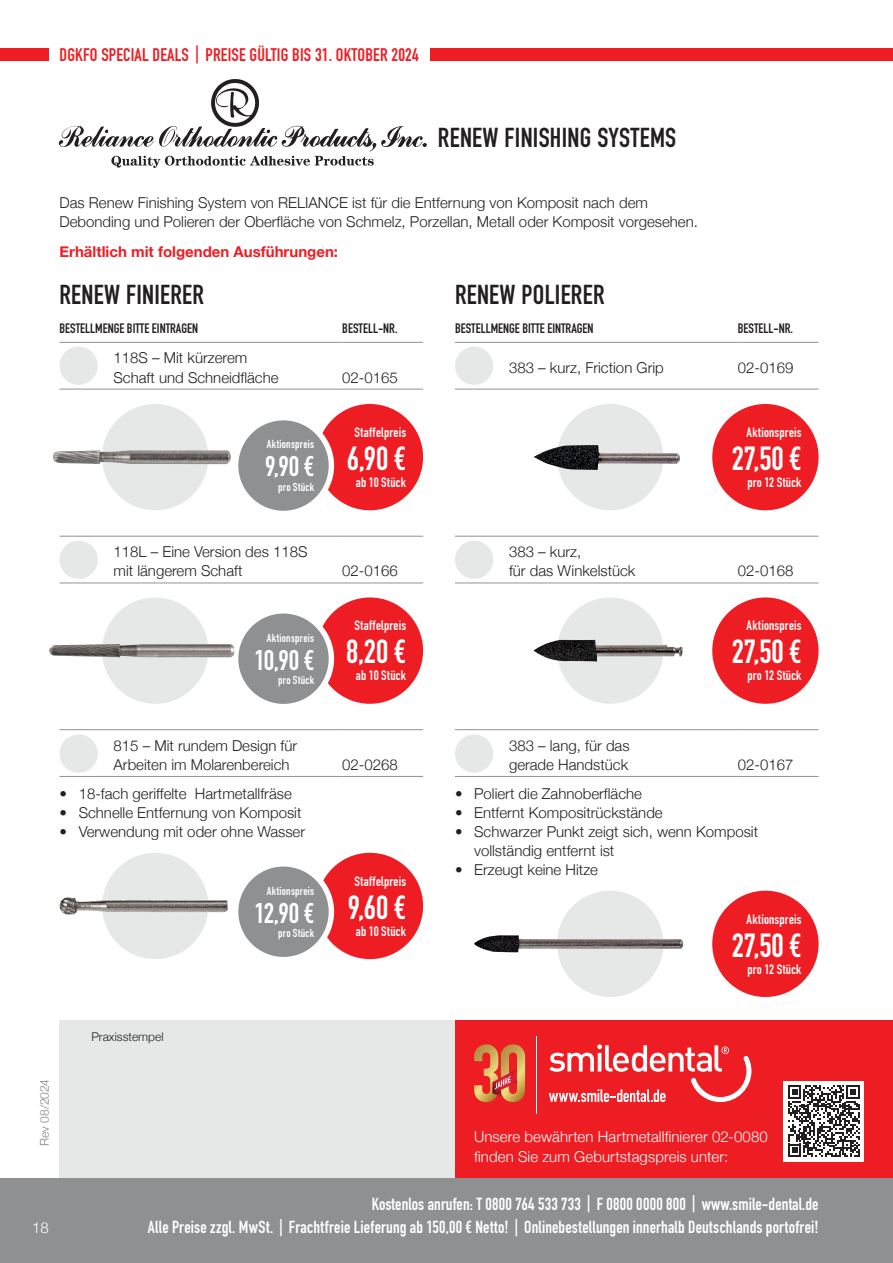
<style>
.page{position:relative;width:893px;height:1263px;background:#fff}
.page>*{position:absolute;margin:0;border:0;box-sizing:border-box;transform-origin:0 0}
.t1{font:700 33px "DIN Condensed";letter-spacing:-.005em;color:#fff}
.t2{font:700 28.05px "DIN Condensed";letter-spacing:-.005em;color:#fff}
.t3{font:700 27px "DIN Condensed";letter-spacing:.01em;color:#231f20}
.t4{font:700 18px "DIN Condensed";letter-spacing:.01em;color:#ee1d23}
.t5{font:700 17.25px/23.4px "DIN Condensed";letter-spacing:.005em;color:#fff;text-align:right}
.t6{font:300 15px/19.2px "Helvetica Neue";color:#231f20}
.t7{font:300 15px/19.2px "Helvetica Neue";letter-spacing:.005em;color:#fff}
.t8{font:700 15px "Helvetica Neue";color:#ee1d23}
.t9{font:700 13.5px "DIN Condensed";letter-spacing:.015em;color:#fff}
.t10{font:700 13.5px "DIN Condensed";color:#231f20}
.t11{font:300 12px "Helvetica Neue";color:#231f20}
.t12{font:300 12px "Helvetica Neue";color:#808285}
.t13{font:700 11.55px "DIN Condensed";letter-spacing:.02em;color:#fff}
</style>
<div class="page">
<div style="left:60px;top:1020px;width:395px;height:243px;background:#e5e8e7"></div>
<div style="left:0;top:1178px;width:893px;height:85px;background:#8e9092"></div>
<div style="left:0;top:48px;width:893px;height:13px;background:#ee1d23"></div>
<div style="left:49px;top:35px;width:380px;height:30px;background:#fff"></div>
<hr style="left:60px;top:342px;width:282px;height:1px;background:#8f9194">
<hr style="left:342px;top:342px;width:81px;height:1px;background:#8f9194">
<hr style="left:60px;top:389px;width:282px;height:1px;background:#8f9194">
<hr style="left:342px;top:389px;width:81px;height:1px;background:#8f9194">
<hr style="left:455px;top:342px;width:283px;height:1px;background:#8f9194">
<hr style="left:738px;top:342px;width:81px;height:1px;background:#8f9194">
<hr style="left:455px;top:389px;width:283px;height:1px;background:#8f9194">
<hr style="left:738px;top:389px;width:81px;height:1px;background:#8f9194">
<hr style="left:60px;top:729px;width:282px;height:1px;background:#8f9194">
<hr style="left:342px;top:729px;width:81px;height:1px;background:#8f9194">
<hr style="left:60px;top:776px;width:282px;height:1px;background:#8f9194">
<hr style="left:342px;top:776px;width:81px;height:1px;background:#8f9194">
<hr style="left:455px;top:729px;width:283px;height:1px;background:#8f9194">
<hr style="left:738px;top:729px;width:81px;height:1px;background:#8f9194">
<hr style="left:455px;top:776px;width:283px;height:1px;background:#8f9194">
<hr style="left:738px;top:776px;width:81px;height:1px;background:#8f9194">
<hr style="left:60px;top:536px;width:282px;height:1px;background:#8f9194">
<hr style="left:342px;top:536px;width:81px;height:1px;background:#8f9194">
<hr style="left:60px;top:583px;width:282px;height:1px;background:#8f9194">
<hr style="left:342px;top:583px;width:81px;height:1px;background:#8f9194">
<hr style="left:455px;top:536px;width:283px;height:1px;background:#8f9194">
<hr style="left:738px;top:536px;width:81px;height:1px;background:#8f9194">
<hr style="left:455px;top:583px;width:283px;height:1px;background:#8f9194">
<hr style="left:738px;top:583px;width:81px;height:1px;background:#8f9194">
<div style="left:60px;top:347px;width:38px;height:38px;background:#e5e8e7;border-radius:50%"></div>
<div style="left:455px;top:347px;width:38px;height:38px;background:#e5e8e7;border-radius:50%"></div>
<div style="left:60px;top:734px;width:38px;height:39px;background:#e5e8e7;border-radius:50%"></div>
<div style="left:455px;top:734px;width:38px;height:39px;background:#e5e8e7;border-radius:50%"></div>
<div style="left:60px;top:541px;width:38px;height:38px;background:#e5e8e7;border-radius:50%"></div>
<div style="left:455px;top:541px;width:38px;height:38px;background:#e5e8e7;border-radius:50%"></div>
<div style="left:317px;top:597px;width:106px;height:107px;background:#ee1d23;border-radius:50%"></div>
<div style="left:317px;top:404px;width:106px;height:106px;background:#ee1d23;border-radius:50%"></div>
<div style="left:236px;top:418px;width:95px;height:95px;background:#8e9092;border-radius:50%"></div>
<div style="left:233px;top:415px;width:101px;height:101px;border:5px solid #fff;border-radius:50%"></div>
<div style="left:236px;top:611px;width:95px;height:96px;background:#8e9092;border-radius:50%"></div>
<div style="left:233px;top:608px;width:101px;height:101px;border:5px solid #fff;border-radius:50%"></div>
<div style="left:317px;top:853px;width:106px;height:106px;background:#ee1d23;border-radius:50%"></div>
<div style="left:236px;top:864px;width:95px;height:96px;background:#8e9092;border-radius:50%"></div>
<div style="left:233px;top:861px;width:101px;height:101px;border:5px solid #fff;border-radius:50%"></div>
<img style="left:58px;top:79px;width:369px;height:89px">
<div style="left:102px;top:404px;width:106px;height:106px;background:#e5e8e7;border-radius:50%"></div>
<div style="left:557px;top:404px;width:106px;height:106px;background:#e5e8e7;border-radius:50%"></div>
<div style="left:712px;top:404px;width:107px;height:106px;background:#ee1d23;border-radius:50%"></div>
<div style="left:102px;top:597px;width:106px;height:107px;background:#e5e8e7;border-radius:50%"></div>
<div style="left:557px;top:597px;width:106px;height:107px;background:#e5e8e7;border-radius:50%"></div>
<div style="left:102px;top:853px;width:106px;height:106px;background:#e5e8e7;border-radius:50%"></div>
<div style="left:557px;top:891px;width:106px;height:106px;background:#e5e8e7;border-radius:50%"></div>
<div style="left:712px;top:597px;width:107px;height:107px;background:#ee1d23;border-radius:50%"></div>
<div style="left:712px;top:891px;width:107px;height:106px;background:#ee1d23;border-radius:50%"></div>
<img style="left:49px;top:644px;width:185px;height:13px">
<img style="left:59px;top:897px;width:169px;height:17px">
<img style="left:534px;top:445px;width:146px;height:25px">
<img style="left:534px;top:640px;width:149px;height:22px">
<img style="left:474px;top:935px;width:209px;height:17px">
<div style="left:455px;top:1020px;width:438px;height:158px;background:#ee1d23"></div>
<div style="left:783px;top:1081px;width:81px;height:80px;background:#fff"></div>
<svg style="left:788px;top:1085px;width:72px;height:72px"></svg>
<svg style="left:474px;top:1044px;width:51px;height:58px"></svg>
<svg style="left:549px;top:1044px;width:202px;height:58px"></svg>
<hr style="left:536px;top:1036px;width:1px;height:77px;background:#fff">
<img style="left:53px;top:450px;width:178px;height:14px">
<p class="t4" style="left:60px;top:42px;width:361px">DGKFO SPECIAL DEALS | PREISE GÜLTIG BIS 31. OKTOBER 2024</p>
<h3 class="t3" style="left:438px;top:119px;width:240px">RENEW FINISHING SYSTEMS</h3>
<p class="t6" style="left:60px;top:192px;width:640px">Das Renew Finishing System von RELIANCE ist für die Entfernung von Komposit nach dem<br>Debonding und Polieren der Oberfläche von Schmelz, Porzellan, Metall oder Komposit vorgesehen.</p>
<p class="t8" style="left:60px;top:240px;width:280px">Erhältlich mit folgenden Ausführungen:</p>
<h3 class="t3" style="left:60px;top:276px;width:146px">RENEW FINIERER</h3>
<h3 class="t3" style="left:455px;top:276px;width:151px">RENEW POLIERER</h3>
<p class="t10" style="left:60px;top:319px;width:140px">BESTELLMENGE BITTE EINTRAGEN</p>
<p class="t10" style="left:342px;top:319px;width:57px">BESTELL-NR.</p>
<p class="t6" style="left:114px;top:347px;width:167px">118S – Mit kürzerem<br>Schaft und Schneidfläche</p>
<p class="t6" style="left:342px;top:366px;width:57px">02-0165</p>
<p class="t13" style="left:267px;top:437px;width:49px">Aktionspreis</p>
<h2 class="t2" style="left:265px;top:448px;width:51px">9,90 €</h2>
<p class="t13" style="left:278px;top:479px;width:37px">pro Stück</p>
<p class="t6" style="left:114px;top:541px;width:195px">118L – Eine Version des 118S mit längerem Schaft</p>
<p class="t13" style="left:267px;top:630px;width:49px">Aktionspreis</p>
<h2 class="t2" style="left:254px;top:641px;width:61px">10,90 €</h2>
<p class="t13" style="left:278px;top:672px;width:37px">pro Stück</p>
<p class="t6" style="left:114px;top:735px;width:185px">815 – Mit rundem Design für<br>Arbeiten im Molarenbereich</p>
<p class="t6" style="left:60px;top:783px;width:234px">• 18-fach geriffelte Hartmetallfräse</p>
<p class="t6" style="left:60px;top:802px;width:243px">• Schnelle Entfernung von Komposit</p>
<p class="t6" style="left:60px;top:821px;width:247px">• Verwendung mit oder ohne Wasser</p>
<p class="t13" style="left:267px;top:883px;width:49px">Aktionspreis</p>
<h2 class="t2" style="left:254px;top:894px;width:61px">12,90 €</h2>
<p class="t13" style="left:278px;top:925px;width:37px">pro Stück</p>
<p class="t9" style="left:354px;top:423px;width:53px">Staffelpreis</p>
<h1 class="t1" style="left:347px;top:436px;width:61px">6,90 €</h1>
<p class="t9" style="left:356px;top:473px;width:52px">ab 10 Stück</p>
<p class="t6" style="left:342px;top:560px;width:57px">02-0166</p>
<p class="t9" style="left:354px;top:617px;width:53px">Staffelpreis</p>
<h1 class="t1" style="left:346px;top:630px;width:61px">8,20 €</h1>
<p class="t9" style="left:356px;top:667px;width:52px">ab 10 Stück</p>
<p class="t6" style="left:342px;top:754px;width:57px">02-0268</p>
<p class="t9" style="left:354px;top:872px;width:53px">Staffelpreis</p>
<h1 class="t1" style="left:348px;top:885px;width:60px">9,60 €</h1>
<p class="t9" style="left:356px;top:922px;width:52px">ab 10 Stück</p>
<p class="t10" style="left:455px;top:319px;width:140px">BESTELLMENGE BITTE EINTRAGEN</p>
<p class="t10" style="left:738px;top:319px;width:57px">BESTELL-NR.</p>
<p class="t6" style="left:509px;top:357px;width:156px">383 – kurz, Friction Grip</p>
<p class="t6" style="left:738px;top:357px;width:57px">02-0169</p>
<p class="t6" style="left:509px;top:541px;width:128px">383 – kurz,<br>für das Winkelstück</p>
<p class="t6" style="left:509px;top:735px;width:122px">383 – lang, für das gerade Handstück</p>
<p class="t9" style="left:747px;top:423px;width:56px">Aktionspreis</p>
<h1 class="t1" style="left:732px;top:436px;width:71px">27,50 €</h1>
<p class="t9" style="left:747px;top:473px;width:56px">pro 12 Stück</p>
<p class="t6" style="left:738px;top:560px;width:57px">02-0168</p>
<p class="t9" style="left:747px;top:617px;width:56px">Aktionspreis</p>
<h1 class="t1" style="left:732px;top:630px;width:71px">27,50 €</h1>
<p class="t9" style="left:747px;top:667px;width:56px">pro 12 Stück</p>
<p class="t6" style="left:738px;top:754px;width:57px">02-0167</p>
<p class="t6" style="left:455px;top:783px;width:188px">• Poliert die Zahnoberfläche</p>
<p class="t6" style="left:455px;top:802px;width:209px">• Entfernt Kompositrückstände</p>
<p class="t6" style="left:474px;top:821px;width:285px;text-indent:-19px">• Schwarzer Punkt zeigt sich, wenn Komposit vollständig entfernt ist</p>
<p class="t6" style="left:455px;top:859px;width:145px">• Erzeugt keine Hitze</p>
<p class="t9" style="left:747px;top:910px;width:56px">Aktionspreis</p>
<h1 class="t1" style="left:732px;top:923px;width:71px">27,50 €</h1>
<p class="t9" style="left:747px;top:960px;width:56px">pro 12 Stück</p>
<p class="t12" style="left:35px;top:1146px;width:69px;rotate:-90deg">Rev 08/2024</p>
<p class="t7" style="left:32px;top:1217px;width:18px">18</p>
<p class="t11" style="left:91px;top:1027px;width:74px">Praxisstempel</p>
<p class="t7" style="left:474px;top:1126px;width:295px">Unsere bewährten Hartmetallfinierer 02-0080 finden Sie zum Geburtstagspreis unter:</p>
<p class="t5" style="left:148px;top:1192px;width:672px">Kostenlos anrufen: T 0800 764 533 733 | F 0800 0000 800 | www.smile-dental.de<br>Alle Preise zzgl. MwSt. | Frachtfreie Lieferung ab 150,00 € Netto! | Onlinebestellungen innerhalb Deutschlands portofrei!</p>
</div>
